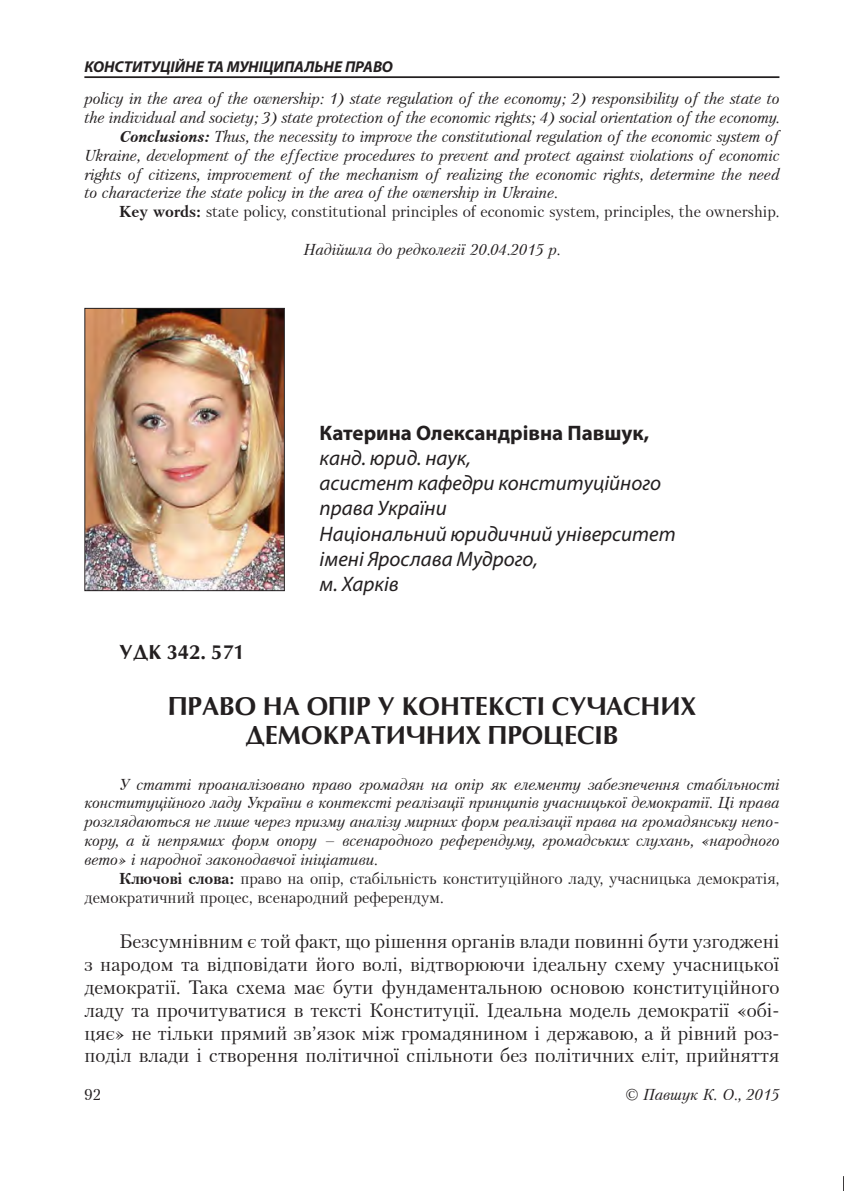
<style>
.page{position:relative;width:844px;height:1191px;background:#fff}
.page>*{position:absolute;margin:0;border:0;box-sizing:border-box;transform-origin:0 0}
.Заголовок{font:700 24.5px/29.4px "Opium";color:#231f20;text-align:center}
.Под_именем{font:italic 21px "Myriad Pro";color:#231f20}
.Имя{font:700 21px "Myriad Pro";color:#231f20}
.Текст{font:19.25px/22.8px "Petersburg CTT";color:#231f20;text-align:justify}
.УДК{font:700 19.25px "Opium";color:#231f20}
.Анотация{font:italic 15.75px/18.9px "Petersburg CTT";color:#231f20;text-align:justify}
.Анотация-2{font:15.75px/18.9px "Petersburg CTT";color:#231f20}
.t1{font:italic 700 15.75px "Myriad Pro";color:#231f20}
.Конец{font:italic 15.75px "Petersburg CTT";color:#231f20}
.s1{font-weight:700}
</style>
<div class="page">
<hr style="left:84px;top:76px;width:695px;height:2px;background:#231f20">
<img style="left:86px;top:310px;width:197px;height:279px">
<div style="left:84px;top:308px;width:201px;height:283px;border:1px solid #231f20"></div>
<p class="t1" style="left:84px;top:56px;width:310px">КОНСТИТУЦІЙНЕ ТА МУНІЦИПАЛЬНЕ ПРАВО</p>
<p class="Анотация" style="left:84px;top:89px;width:696px">policy in the area of the ownership: 1) state regulation of the economy; 2) responsibility of the state to the individual and society; 3) state protection of the economic rights; 4) social orientation of the economy.</p>
<p class="Анотация" style="left:84px;top:127px;width:696px;text-indent:35px"><span class="s1">Conclusions:</span> Thus, the necessity to improve the constitutional regulation of the economic system of Ukraine, development of the effective procedures to prevent and protect against violations of economic rights of citizens, improvement of the mechanism of realizing the economic rights, determine the need to characterize the state policy in the area of the ownership in Ukraine.</p>
<p class="Анотация-2" style="left:119px;top:202px;width:661px"><span class="s1">Key words:</span> state policy, constitutional principles of economic system, principles, the ownership.</p>
<p class="Конец" style="left:303px;top:240px;width:258px">Надійшла до редколегії 20.04.2015 р.</p>
<p class="Имя" style="left:319px;top:419px;width:331px">Катерина Олександрівна Павшук,</p>
<p class="Под_именем" style="left:319px;top:445px;width:153px">канд. юрид. наук,</p>
<p class="Под_именем" style="left:319px;top:470px;width:343px">асистент кафедри конституційного</p>
<p class="Под_именем" style="left:319px;top:495px;width:129px">права України</p>
<p class="Под_именем" style="left:319px;top:520px;width:357px">Національний юридичний університет</p>
<p class="Под_именем" style="left:319px;top:546px;width:220px">імені Ярослава Мудрого,</p>
<p class="Под_именем" style="left:319px;top:571px;width:81px">м. Харків</p>
<p class="УДК" style="left:119px;top:639px;width:127px">УДК 342. 571</p>
<p class="Заголовок" style="left:168px;top:691px;width:529px">ПРАВО НА ОПІР У КОНТЕКСТІ СУЧАСНИХ<br>ДЕМОКРАТИЧНИХ ПРОЦЕСІВ</p>
<p class="Анотация" style="left:84px;top:774px;width:696px;text-indent:35px">У статті проаналізовано право громадян на опір як елементу забезпечення стабільності конституційного ладу України в контексті реалізації принципів учасницької демократії. Ці права розглядаються не лише через призму аналізу мирних форм реалізації права на громадянську непо&shy;кору, а й непрямих форм опору – всенародного референдуму, громадських слухань, «народного вето» і народної законодавчої ініціативи.</p>
<p class="Анотация-2" style="left:84px;top:869px;width:696px;text-indent:35px"><span class="s1">Ключові слова:</span> право на опір, стабільність конституційного ладу, учасницька демократія, демократичний процес, всенародний референдум.</p>
<p class="Текст" style="left:84px;top:930px;width:696px;text-indent:35px">Безсумнівним є той факт, що рішення органів влади повинні бути узгоджені з народом та відповідати його волі, відтворюючи ідеальну схему учасницької демократії. Така схема має бути фундаментальною основою конституційного ладу та прочитуватися в тексті Конституції. Ідеальна модель демократії «обі&shy;цяє» не тільки прямий зв’язок між громадянином і державою, а й рівний роз&shy;поділ влади і створення політичної спільноти без політичних еліт, прийняття</p>
<p class="Анотация-2" style="left:84px;top:1085px;width:18px">92</p>
<p class="Анотация" style="left:624px;top:1085px;width:156px">© Павшук К. О., 2015</p>
</div>
